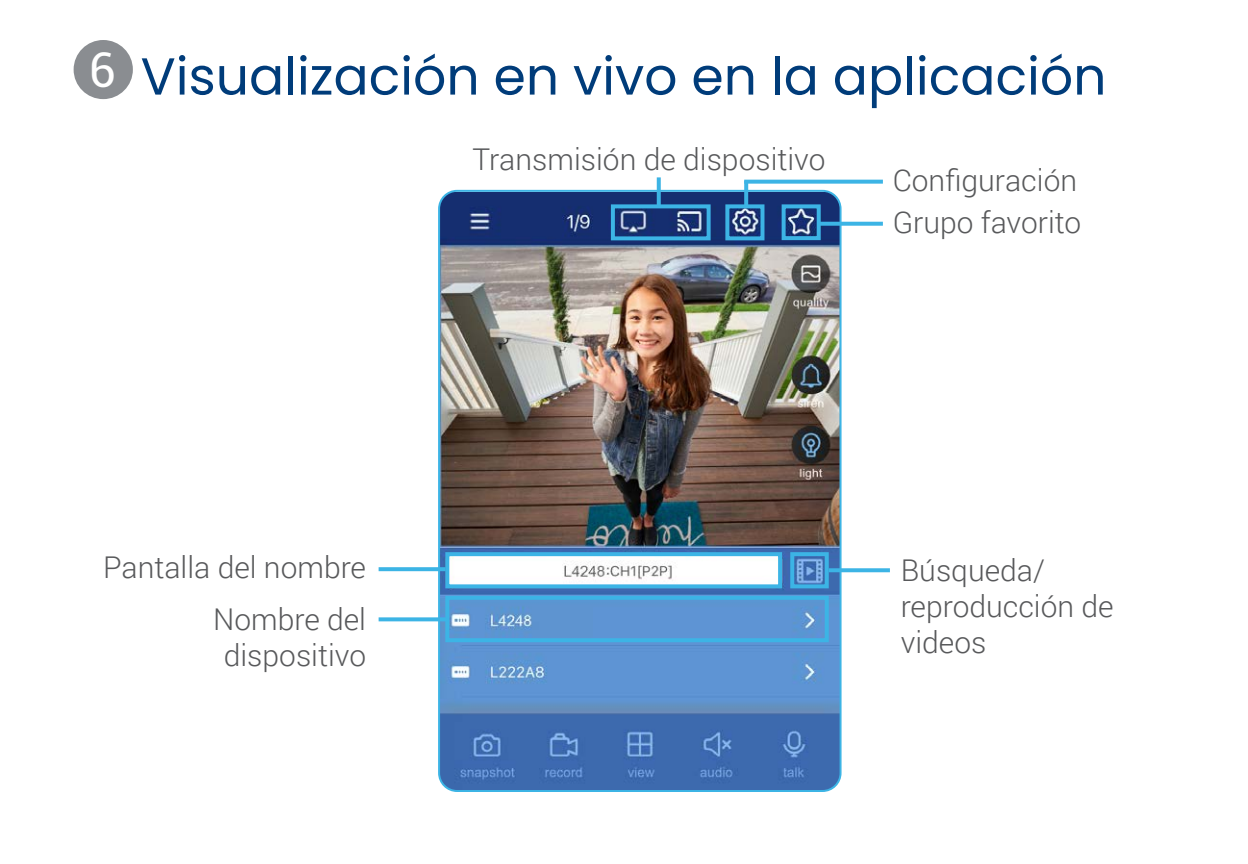
<style>
.page{position:relative;width:1248px;height:864px;background:#fff}
.page>*{position:absolute;margin:0;border:0;box-sizing:border-box;transform-origin:0 0}
.t1{font:52px "Poppins";color:#003c7a}
.t2{font:48px "Roboto";color:#fff}
.t3{font:300 30px/36px "Roboto";color:#58595b}
</style>
<div class="page">
<img style="left:441px;top:192px;width:399px;height:599px">
<div style="left:438px;top:190px;width:403px;height:602px;border:2px solid #3cb4e5;border-radius:18px"></div>
<svg style="left:378px;top:567px;width:67px;height:4px"></svg>
<svg style="left:828px;top:568px;width:61px;height:4px"></svg>
<svg style="left:378px;top:617px;width:67px;height:4px"></svg>
<svg style="left:744px;top:184px;width:4px;height:20px"></svg>
<svg style="left:656px;top:177px;width:4px;height:27px"></svg>
<svg style="left:820px;top:222px;width:62px;height:4px"></svg>
<svg style="left:744px;top:180px;width:138px;height:4px"></svg>
<div style="left:445px;top:552px;width:337px;height:36px;border:4px solid #3cb4e5"></div>
<div style="left:445px;top:596px;width:383px;height:46px;border:4px solid #3cb4e5"></div>
<div style="left:725px;top:204px;width:39px;height:36px;border:4px solid #3cb4e5"></div>
<div style="left:610px;top:204px;width:100px;height:36px;border:4px solid #3cb4e5"></div>
<div style="left:781px;top:204px;width:39px;height:36px;border:4px solid #3cb4e5"></div>
<div style="left:790px;top:552px;width:38px;height:36px;border:4px solid #3cb4e5"></div>
<div style="left:74px;top:40px;width:59px;height:59px;background:#8a8d91;border-radius:50%"></div>
<h2 class="t2" style="left:89px;top:37px;width:29px">6</h2>
<h1 class="t1" style="left:140px;top:46px;width:967px">Visualización en vivo en la aplicación</h1>
<p class="t3" style="left:472px;top:140px;width:354px">Transmisión de dispositivo</p>
<p class="t3" style="left:892px;top:158px;width:190px;line-height:42.4px">Configuración<br>Grupo favorito</p>
<p class="t3" style="left:103px;top:541px;width:264px;line-height:52px;text-align:right">Pantalla del nombre<br>Nombre del</p>
<p class="t3" style="left:224px;top:637px;width:144px">dispositivo</p>
<p class="t3" style="left:900px;top:551px;width:214px">Búsqueda/ reproducción de videos</p>
</div>
